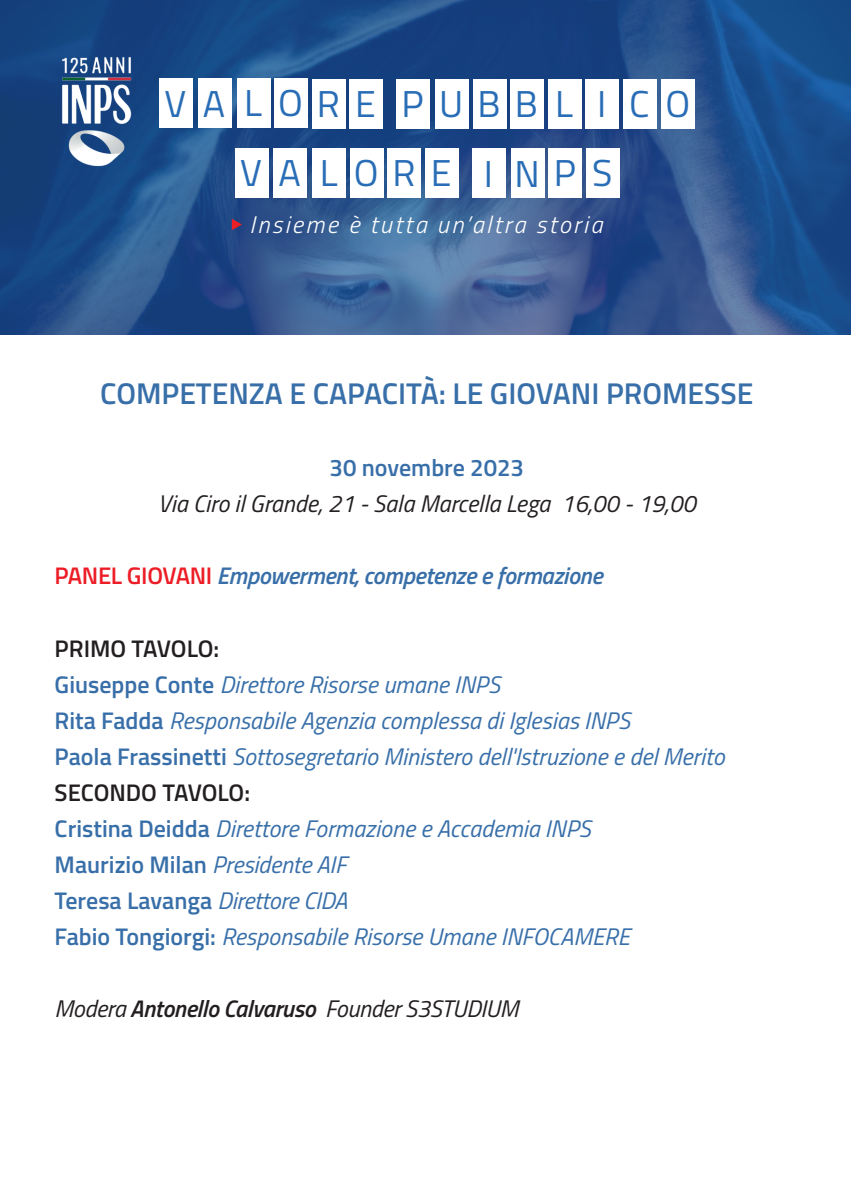
<style>
.page{position:relative;width:851px;height:1191px;background:#fff}
.page>*{position:absolute;margin:0;border:0;box-sizing:border-box;transform-origin:0 0}
.t1{font:37.4px/69.4px "Titillium Web";letter-spacing:.425em;color:#296db6;text-align:center}
.t2{font:600 30px "Titillium Web";color:#386fa9}
.t3{font:italic 24px/36px "Titillium Web";color:#386fa9}
.t4{font:italic 24px "Titillium Web";letter-spacing:-.005em;color:#231f20}
.t5{font:italic 600 24px "Titillium Web";letter-spacing:-.015em;color:#396fa8}
.t6{font:italic 300 24px "Titillium Web";letter-spacing:.1em;color:#fff}
.t7{font:600 24px "Titillium Web";color:#386fa9}
.s1{font-style:normal;color:#ec1d26}
.s2{font-weight:600;font-style:normal;color:#231f20}
.s3{font-weight:600;font-style:normal}
.s4{font-weight:600}
</style>
<div class="page">
<svg style="left:0;top:0;width:850px;height:335px;background:#29538d"></svg>
<svg style="left:232px;top:219px;width:10px;height:11px"></svg>
<div style="left:159px;top:78px;width:34px;height:50px;background:#fff"></div>
<div style="left:198px;top:78px;width:33px;height:50px;background:#fff"></div>
<div style="left:237px;top:78px;width:33px;height:50px;background:#fff"></div>
<div style="left:274px;top:78px;width:34px;height:50px;background:#fff"></div>
<div style="left:312px;top:79px;width:33px;height:50px;background:#fff"></div>
<div style="left:349px;top:79px;width:34px;height:50px;background:#fff"></div>
<div style="left:396px;top:79px;width:34px;height:50px;background:#fff"></div>
<div style="left:435px;top:79px;width:33px;height:50px;background:#fff"></div>
<div style="left:473px;top:79px;width:33px;height:50px;background:#fff"></div>
<div style="left:510px;top:79px;width:33px;height:50px;background:#fff"></div>
<div style="left:548px;top:79px;width:33px;height:50px;background:#fff"></div>
<div style="left:585px;top:79px;width:33px;height:50px;background:#fff"></div>
<div style="left:623px;top:79px;width:33px;height:50px;background:#fff"></div>
<div style="left:661px;top:79px;width:34px;height:50px;background:#fff"></div>
<div style="left:235px;top:148px;width:33px;height:50px;background:#fff"></div>
<div style="left:273px;top:148px;width:34px;height:50px;background:#fff"></div>
<div style="left:312px;top:148px;width:34px;height:49px;background:#fff"></div>
<div style="left:350px;top:148px;width:33px;height:49px;background:#fff"></div>
<div style="left:387px;top:148px;width:34px;height:50px;background:#fff"></div>
<div style="left:425px;top:148px;width:33px;height:50px;background:#fff"></div>
<div style="left:472px;top:148px;width:33px;height:50px;background:#fff"></div>
<div style="left:510px;top:148px;width:34px;height:50px;background:#fff"></div>
<div style="left:548px;top:148px;width:34px;height:50px;background:#fff"></div>
<div style="left:586px;top:148px;width:33px;height:50px;background:#fff"></div>
<img style="left:25px;top:23px;width:143px;height:177px">
<h1 class="t1" style="left:164px;top:67px;width:527px">VALORE PUBBL I CO<br>VALORE I NPS</h1>
<p class="t6" style="left:249px;top:208px;width:354px">Insieme è tutta un’altra storia</p>
<p class="t2" style="left:100px;top:371px;width:654px">COMPETENZA E CAPACITÀ: LE GIOVANI PROMESSE</p>
<p class="t7" style="left:329px;top:450px;width:196px">30 novembre 2023</p>
<p class="t4" style="left:158px;top:486px;width:539px">Via Ciro il Grande, 21 - Sala Marcella Lega 16,00 - 19,00</p>
<p class="t5" style="left:55px;top:558px;width:549px"><span class="s1">PANEL GIOVANI</span> Empowerment, competenze e formazione</p>
<p class="t3" style="left:55px;top:629px;width:671px"><span class="s2">PRIMO TAVOLO:<br></span><span class="s3">Giuseppe Conte</span> Direttore Risorse umane INPS<br><span class="s3">Rita Fadda</span> Responsabile Agenzia complessa di Iglesias INPS<br><span class="s3">Paola Frassinetti</span> Sottosegretario Ministero dell'Istruzione e del Merito <span class="s2">SECONDO TAVOLO:<br></span><span class="s3">Cristina Deidda</span> Direttore Formazione e Accademia INPS<br><span class="s3">Maurizio Milan</span> Presidente AIF<br><span class="s3">Teresa Lavanga</span> Direttore CIDA<br><span class="s3">Fabio Tongiorgi:</span> Responsabile Risorse Umane INFOCAMERE</p>
<p class="t4" style="left:55px;top:990px;width:465px">Modera <span class="s4">Antonello Calvaruso</span> Founder S3STUDIUM</p>
</div>
